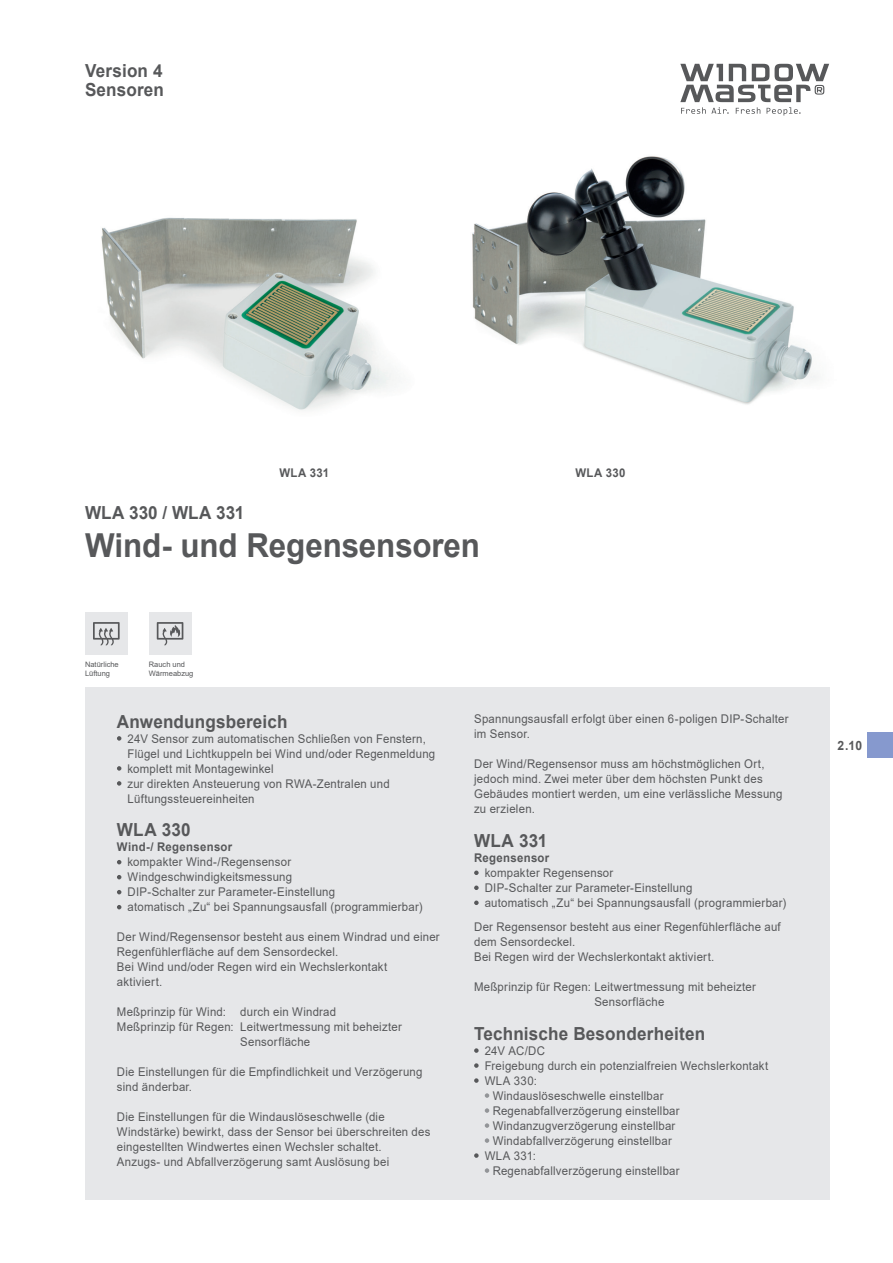
<style>
.page{position:relative;width:893px;height:1263px;background:#fff}
.page>*{position:absolute;margin:0;border:0;box-sizing:border-box;transform-origin:0 0}
.Product_name{font:700 33px "Arial";letter-spacing:-.005em;color:#57585a;scale:.95 1}
.Mellemtxt{font:700 18px "Arial";letter-spacing:.01em;color:#57585a;scale:.95 1}
.Product_nr{font:700 18px "Arial";color:#57585a;scale:.95 1}
.t1{font:700 12.75px "Arial";color:#57585a;scale:.95 1}
.breadtxt{font:12px/15px "Arial";letter-spacing:.02em;color:#57585a;scale:.95 1}
.breadtxt_bold{font:700 12px "Arial";letter-spacing:.025em;color:#57585a;scale:.95 1}
.breadtxt_hvid_bold{font:700 12px "Arial";letter-spacing:.03em;color:#57585a;scale:.95 1}
.Address{font:7.5px "Arial";color:#57585a}
</style>
<div class="page">
<svg style="left:680px;top:64px;width:149px;height:52px"></svg>
<div style="left:85px;top:687px;width:744px;height:512px;background:#e6e7e9"></div>
<svg style="left:117px;top:736px;width:4px;height:5px"></svg>
<svg style="left:117px;top:766px;width:4px;height:5px"></svg>
<svg style="left:117px;top:781px;width:4px;height:5px"></svg>
<svg style="left:117px;top:860px;width:4px;height:4px"></svg>
<svg style="left:117px;top:875px;width:4px;height:4px"></svg>
<svg style="left:117px;top:890px;width:4px;height:4px"></svg>
<svg style="left:117px;top:905px;width:4px;height:4px"></svg>
<svg style="left:474px;top:870px;width:5px;height:5px"></svg>
<svg style="left:474px;top:885px;width:5px;height:5px"></svg>
<svg style="left:474px;top:900px;width:5px;height:5px"></svg>
<svg style="left:474px;top:1048px;width:5px;height:5px"></svg>
<svg style="left:474px;top:1063px;width:5px;height:5px"></svg>
<svg style="left:474px;top:1078px;width:5px;height:5px"></svg>
<svg style="left:485px;top:1093px;width:4px;height:5px"></svg>
<svg style="left:485px;top:1108px;width:4px;height:5px"></svg>
<svg style="left:485px;top:1123px;width:4px;height:5px"></svg>
<svg style="left:485px;top:1138px;width:4px;height:5px"></svg>
<svg style="left:474px;top:1153px;width:5px;height:5px"></svg>
<svg style="left:485px;top:1168px;width:4px;height:5px"></svg>
<div style="left:867px;top:732px;width:26px;height:26px;background:#8699ce"></div>
<div style="left:85px;top:612px;width:43px;height:43px;background:#e6e7e9"></div>
<svg style="left:93px;top:622px;width:27px;height:23px"></svg>
<div style="left:149px;top:612px;width:42px;height:43px;background:#e6e7e9"></div>
<svg style="left:157px;top:622px;width:26px;height:23px"></svg>
<img style="left:472px;top:156px;width:346px;height:249px">
<img style="left:101px;top:217px;width:293px;height:193px">
<p class="Mellemtxt" style="left:85px;top:58px;width:83px">Version 4</p>
<p class="Mellemtxt" style="left:85px;top:77px;width:85px">Sensoren</p>
<p class="breadtxt_hvid_bold" style="left:279px;top:464px;width:54px">WLA 331</p>
<p class="breadtxt_hvid_bold" style="left:575px;top:464px;width:54px">WLA 330</p>
<p class="Product_nr" style="left:85px;top:500px;width:169px">WLA 330 / WLA 331</p>
<p class="Product_name" style="left:85px;top:522px;width:417px">Wind- und Regensensoren</p>
<p class="Address" style="left:85px;top:659px;width:35px">Natürliche</p>
<p class="Address" style="left:85px;top:668px;width:27px">Lüftung</p>
<p class="Address" style="left:149px;top:659px;width:38px">Rauch und</p>
<p class="Address" style="left:149px;top:668px;width:46px">Wärmeabzug</p>
<p class="Mellemtxt" style="left:117px;top:708px;width:181px">Anwendungsbereich</p>
<p class="breadtxt" style="left:128px;top:731px;width:325px">24V Sensor zum automatischen Schließen von Fenstern,<br>Flügel und Lichtkuppeln bei Wind und/oder Regenmeldung</p>
<p class="breadtxt" style="left:128px;top:761px;width:155px">komplett mit Montagewinkel</p>
<p class="breadtxt" style="left:128px;top:776px;width:278px">zur direkten Ansteuerung von RWA-Zentralen und<br>Lüftungssteuereinheiten</p>
<p class="Mellemtxt" style="left:117px;top:817px;width:79px">WLA 330</p>
<p class="breadtxt_bold" style="left:117px;top:839px;width:123px">Wind-/ Regensensor</p>
<p class="breadtxt" style="left:128px;top:854px;width:174px">kompakter Wind-/Regensensor</p>
<p class="breadtxt" style="left:128px;top:869px;width:175px">Windgeschwindigkeitsmessung</p>
<p class="breadtxt" style="left:128px;top:884px;width:220px">DIP-Schalter zur Parameter-Einstellung</p>
<p class="breadtxt" style="left:128px;top:899px;width:312px">atomatisch „Zu“ bei Spannungsausfall (programmierbar)</p>
<p class="breadtxt" style="left:117px;top:929px;width:341px">Der Wind/Regensensor besteht aus einem Windrad und einer<br>Regenfühlerfläche auf dem Sensordeckel.</p>
<p class="breadtxt" style="left:117px;top:959px;width:286px">Bei Wind und/oder Regen wird ein Wechslerkontakt</p>
<p class="breadtxt" style="left:117px;top:974px;width:49px">aktiviert.</p>
<p class="breadtxt" style="left:117px;top:1004px;width:232px">Meßprinzip für Wind: durch ein Windrad</p>
<p class="breadtxt" style="left:240px;top:1019px;width:172px;text-indent:-123px">Meßprinzip für Regen: Leitwertmessung mit beheizter<br>Sensorfläche</p>
<p class="breadtxt" style="left:117px;top:1064px;width:323px">Die Einstellungen für die Empfindlichkeit und Verzögerung</p>
<p class="breadtxt" style="left:117px;top:1079px;width:81px">sind änderbar.</p>
<p class="breadtxt" style="left:117px;top:1109px;width:332px">Die Einstellungen für die Windauslöseschwelle (die<br>Windstärke) bewirkt, dass der Sensor bei überschreiten des eingestellten Windwertes einen Wechsler schaltet.</p>
<p class="breadtxt" style="left:117px;top:1154px;width:288px">Anzugs- und Abfallverzögerung samt Auslösung bei</p>
<p class="breadtxt" style="left:474px;top:711px;width:332px">Spannungsausfall erfolgt über einen 6-poligen DIP-Schalter im Sensor.</p>
<p class="breadtxt" style="left:474px;top:756px;width:326px">Der Wind/Regensensor muss am höchstmöglichen Ort, jedoch mind. Zwei meter über dem höchsten Punkt des Gebäudes montiert werden, um eine verlässliche Messung zu erzielen.</p>
<p class="Mellemtxt" style="left:474px;top:828px;width:78px">WLA 331</p>
<p class="breadtxt_bold" style="left:474px;top:849px;width:81px">Regensensor</p>
<p class="breadtxt" style="left:485px;top:865px;width:137px">kompakter Regensensor</p>
<p class="breadtxt" style="left:485px;top:880px;width:220px">DIP-Schalter zur Parameter-Einstellung</p>
<p class="breadtxt" style="left:485px;top:895px;width:319px">automatisch „Zu“ bei Spannungsausfall (programmierbar)</p>
<p class="breadtxt" style="left:474px;top:919px;width:324px">Der Regensensor besteht aus einer Regenfühlerfläche auf dem Sensordeckel.</p>
<p class="breadtxt" style="left:474px;top:949px;width:254px">Bei Regen wird der Wechslerkontakt aktiviert.</p>
<p class="breadtxt" style="left:594px;top:979px;width:172px;text-indent:-120px">Meßprinzip für Regen: Leitwertmessung mit beheizter<br>Sensorfläche</p>
<p class="Mellemtxt" style="left:474px;top:1021px;width:245px">Technische Besonderheiten</p>
<p class="breadtxt" style="left:485px;top:1043px;width:65px">24V AC/DC</p>
<p class="breadtxt" style="left:485px;top:1058px;width:300px">Freigebung durch ein potenzialfreien Wechslerkontakt</p>
<p class="breadtxt" style="left:493px;top:1073px;width:198px;text-indent:-8px">WLA 330:<br>Windauslöseschwelle einstellbar<br>Regenabfallverzögerung einstellbar<br>Windanzugverzögerung einstellbar<br>Windabfallverzögerung einstellbar</p>
<p class="breadtxt" style="left:493px;top:1148px;width:198px;text-indent:-8px">WLA 331:<br>Regenabfallverzögerung einstellbar</p>
<p class="t1" style="left:837px;top:737px;width:27px">2.10</p>
</div>
